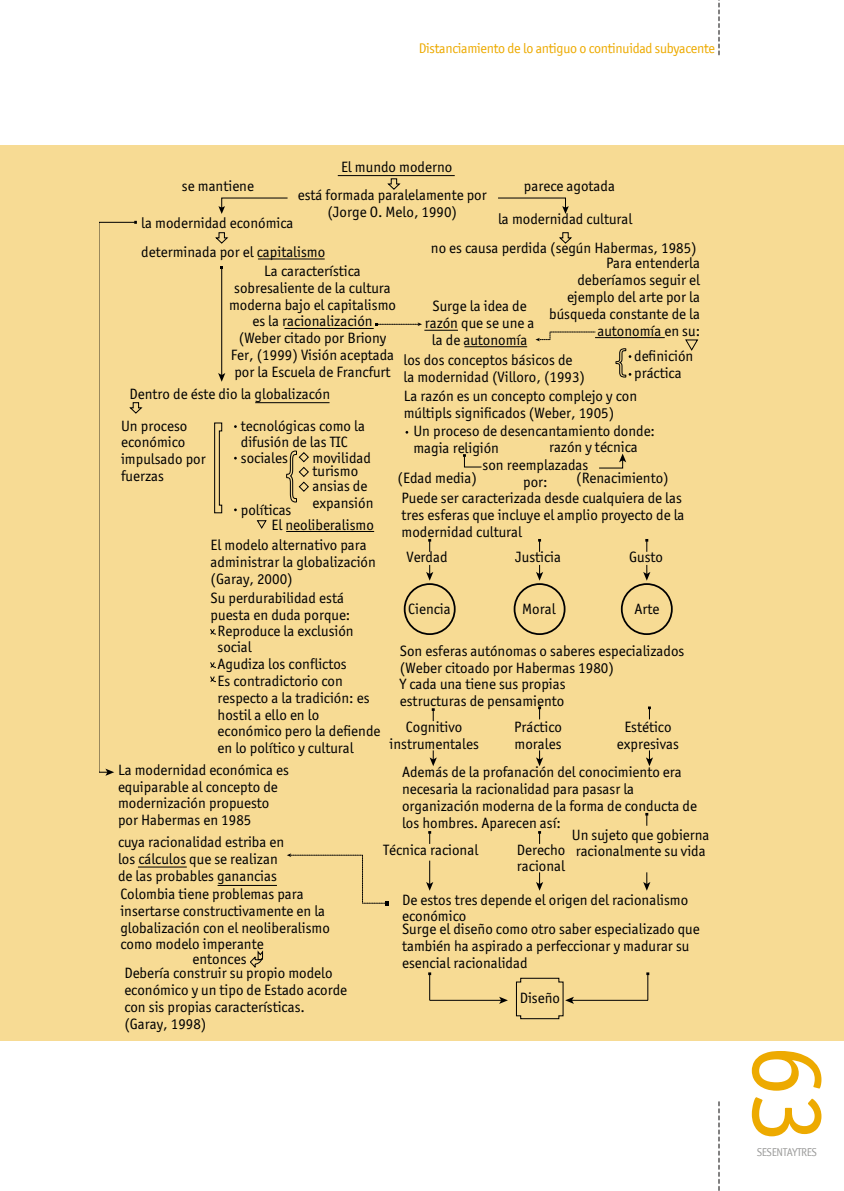
<style>
.page{position:relative;width:844px;height:1191px;background:#fff}
.page>*{position:absolute;margin:0;border:0;box-sizing:border-box;transform-origin:0 0}
.t1{font:103.77px "Officina San ITC";color:#edaa00}
.t2{font:15.05px/16.8px "Officina San ITC";color:#000}
.t3{font:14px "Officina San ITC";letter-spacing:-.02em;color:#edaa00}
.t4{font:11.38px "Officina San ITC";color:#9d9d9c}
</style>
<div class="page">
<div style="left:0;top:145px;width:843px;height:896px;background:#f7db94"></div>
<svg style="left:718px;top:0;width:1px;height:55px"></svg>
<svg style="left:718px;top:1102px;width:1px;height:89px"></svg>
<p class="t3" style="left:418px;top:40px;width:297px">Distanciamiento de lo antiguo o continuidad subyacente</p>
<p class="t2" style="left:341px;top:159px;width:113px">El mundo moderno</p>
<p class="t2" style="left:524px;top:177px;width:92px">parece agotada</p>
<p class="t2" style="left:431px;top:204px;width:267px;line-height:29.4px;text-align:center">la modernidad cultural<br>no es causa perdida (según Habermas, 1985)</p>
<p class="t2" style="left:182px;top:177px;width:74px">se mantiene</p>
<p class="t2" style="left:141px;top:214px;width:154px">la modernidad económica</p>
<p class="t2" style="left:298px;top:187px;width:190px;text-align:center">está formada paralelamente por (Jorge O. Melo, 1990)</p>
<p class="t2" style="left:141px;top:243px;width:185px">determinada por el capitalismo</p>
<p class="t2" style="left:549px;top:255px;width:152px;text-align:right">Para entenderla deberíamos seguir el ejemplo del arte por la búsqueda constante de la autonomía en su:</p>
<p class="t2" style="left:229px;top:262px;width:168px;text-align:center">La característica sobresaliente de la cultura moderna bajo el capitalismo es la racionalización<br>(Weber citado por Briony<br>Fer, (1999) Visión aceptada por la Escuela de Francfurt</p>
<p class="t2" style="left:424px;top:297px;width:111px;text-align:center">Surge la idea de razón que se une a la de autonomía</p>
<p class="t2" style="left:403px;top:351px;width:183px">los dos conceptos básicos de la modernidad (Villoro, (1993)</p>
<p class="t2" style="left:403px;top:387px;width:235px">La razón es un concepto complejo y con múltipls significados (Weber, 1905)</p>
<p class="t2" style="left:413px;top:422px;width:243px">Un proceso de desencantamiento donde: magia religión</p>
<p class="t2" style="left:401px;top:490px;width:284px">Puede ser caracterizada desde cualquiera de las tres esferas que incluye el amplio proyecto de la modernidad cultural</p>
<p class="t2" style="left:634px;top:347px;width:61px">definición práctica</p>
<p class="t2" style="left:129px;top:385px;width:202px">Dentro de éste dio la globalizacón</p>
<p class="t2" style="left:121px;top:417px;width:86px">Un proceso económico impulsado por fuerzas</p>
<p class="t2" style="left:241px;top:417px;width:126px">tecnológicas como la difusión de las TIC</p>
<p class="t2" style="left:549px;top:438px;width:90px">razón y técnica</p>
<p class="t2" style="left:241px;top:450px;width:48px">sociales</p>
<p class="t2" style="left:312px;top:452px;width:60px;line-height:12.8px">movilidad turismo</p>
<p class="t2" style="left:312px;top:477px;width:62px">ansias de expansión</p>
<p class="t2" style="left:482px;top:456px;width:107px;text-align:center">son reemplazadas por:</p>
<p class="t2" style="left:397px;top:469px;width:81px">(Edad media)</p>
<p class="t2" style="left:576px;top:469px;width:94px">(Renacimiento)</p>
<p class="t2" style="left:271px;top:502px;width:104px;line-height:14.9px;text-indent:-31px">políticas<br>El neoliberalismo</p>
<p class="t2" style="left:210px;top:537px;width:167px">El modelo alternativo para administrar la globalización (Garay, 2000)</p>
<p class="t2" style="left:210px;top:589px;width:141px">Su perdurabilidad está puesta en duda porque:</p>
<p class="t2" style="left:217px;top:622px;width:164px">Reproduce la exclusión social<br>Agudiza los conflictos<br>Es contradictorio con respecto a la tradición: es hostil a ello en lo económico pero la defiende en lo político y cultural</p>
<p class="t2" style="left:406px;top:548px;width:43px">Verdad</p>
<p class="t2" style="left:515px;top:548px;width:47px">Justicia</p>
<p class="t2" style="left:629px;top:548px;width:35px">Gusto</p>
<p class="t2" style="left:408px;top:601px;width:44px">Ciencia</p>
<p class="t2" style="left:522px;top:601px;width:35px">Moral</p>
<p class="t2" style="left:634px;top:601px;width:27px">Arte</p>
<p class="t2" style="left:400px;top:642px;width:286px">Son esferas autónomas o saberes especializados (Weber citoado por Habermas 1980)</p>
<p class="t2" style="left:400px;top:675px;width:167px">Y cada una tiene sus propias estructuras de pensamiento</p>
<p class="t2" style="left:389px;top:718px;width:91px;text-align:center">Cognitivo instrumentales</p>
<p class="t2" style="left:514px;top:718px;width:49px">Práctico morales</p>
<p class="t2" style="left:616px;top:718px;width:63px;text-align:center">Estético expresivas</p>
<p class="t2" style="left:118px;top:761px;width:172px">La modernidad económica es equiparable al concepto de modernización propuesto por Habermas en 1985</p>
<p class="t2" style="left:118px;top:833px;width:168px">cuya racionalidad estriba en los cálculos que se realizan de las probables ganancias</p>
<p class="t2" style="left:120px;top:885px;width:211px">Colombia tiene problemas para insertarse constructivamente en la globalización con el neoliberalismo como modelo imperante</p>
<p class="t2" style="left:124px;top:964px;width:224px">Debería construir su propio modelo económico y un tipo de Estado acorde con sis propias características. (Garay, 1998)</p>
<p class="t2" style="left:192px;top:950px;width:55px">entonces</p>
<p class="t2" style="left:402px;top:763px;width:296px">Además de la profanación del conocimiento era necesaria la racionalidad para pasasr la organización moderna de la forma de conducta de los hombres. Aparecen así:</p>
<p class="t2" style="left:571px;top:826px;width:139px">Un sujeto que gobierna racionalmente su vida</p>
<p class="t2" style="left:383px;top:841px;width:97px">Técnica racional</p>
<p class="t2" style="left:516px;top:841px;width:50px">Derecho racional</p>
<p class="t2" style="left:402px;top:891px;width:288px">De estos tres depende el origen del racionalismo económico</p>
<p class="t2" style="left:402px;top:920px;width:299px">Surge el diseño como otro saber especializado que también ha aspirado a perfeccionar y madurar su esencial racionalidad</p>
<p class="t2" style="left:519px;top:989px;width:42px">Diseño</p>
<h1 class="t1" style="left:848px;top:1044px;width:100px;rotate:90deg">63</h1>
<p class="t4" style="left:756px;top:1145px;width:6px">sesentaytres</p>
</div>
